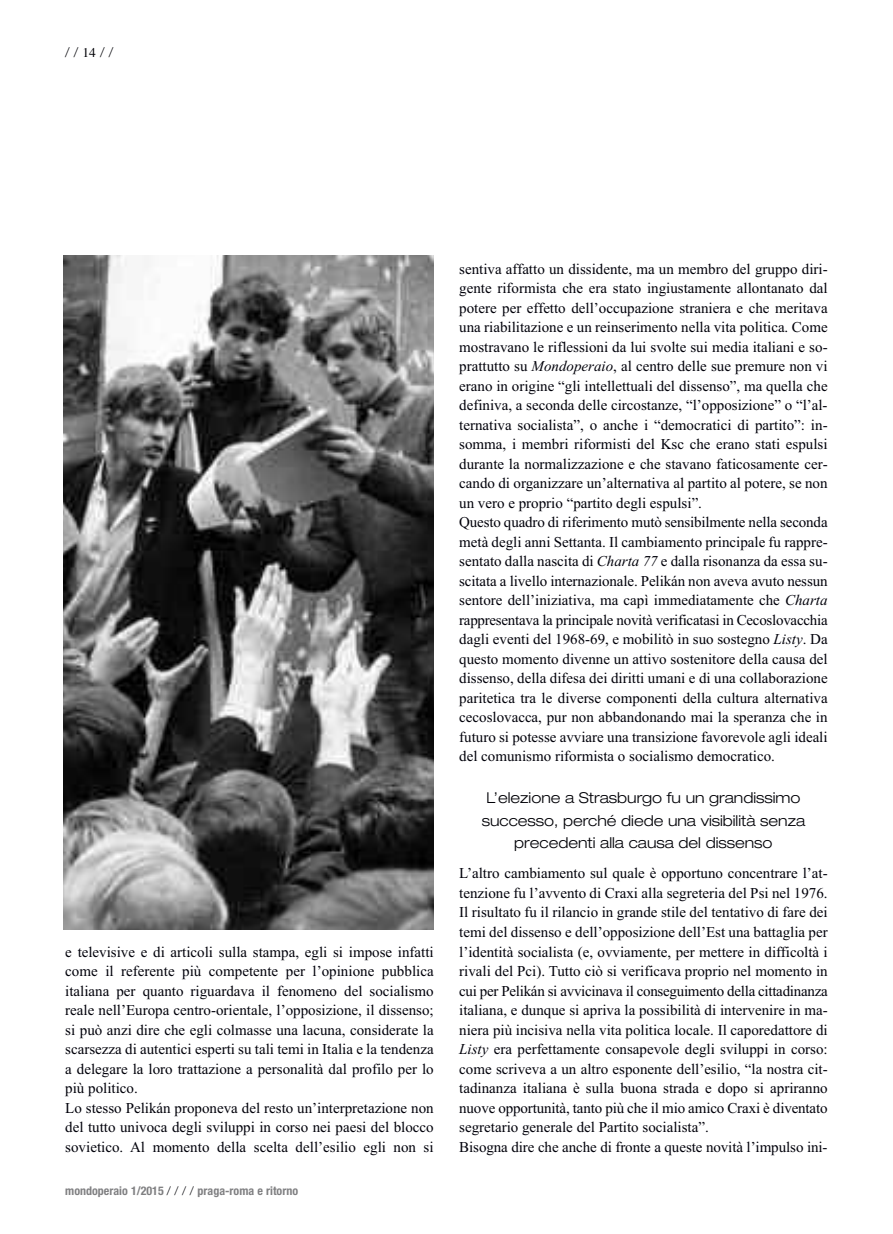
<style>
.page{position:relative;width:893px;height:1234px;background:#fff}
.page>*{position:absolute;margin:0;border:0;box-sizing:border-box;transform-origin:0 0}
.t1{font:15px/19.5px "Times New Roman";color:#00000a}
.t2{font:300 expanded 15px/22.5px "Helvetica Neue";color:#000006;text-align:center}
.t3{font:300 13.5px "Helvetica Neue";color:#000006}
.t4{font:700 condensed 12px "Helvetica Neue";color:#808082}
.s1{font-family:"Times";font-weight:400}
.s2{font-weight:300;font-stretch:normal;color:#000006}
.s3{font-style:italic}
</style>
<div class="page">
<img style="left:64px;top:255px;width:370px;height:674px">
<p class="t3" style="left:65px;top:41px;width:49px">//<span class="s1">14</span>//</p>
<p class="t1" style="left:65px;top:941px;width:370px">e televisive e di articoli sulla stampa, egli si impose infatti come il referente più competente per l’opinione pubblica italiana per quanto riguardava il fenomeno del socialismo reale nell’Europa centro-orientale, l’opposizione, il dissenso; si può anzi dire che egli colmasse una lacuna, considerate la scarsezza di autentici esperti su tali temi in Italia e la tendenza a delegare la loro trattazione a personalità dal profilo per lo più politico.<br>Lo stesso Pelikán proponeva del resto un’interpretazione non del tutto univoca degli sviluppi in corso nei paesi del blocco sovietico. Al momento della scelta dell’esilio egli non si</p>
<p class="t4" style="left:65px;top:1180px;width:234px">mondoperaio 1/2015 <span class="s2">/ / / /</span> praga-roma e ritorno</p>
<p class="t1" style="left:459px;top:258px;width:370px">sentiva affatto un dissidente, ma un membro del gruppo diri&shy;gente riformista che era stato ingiustamente allontanato dal potere per effetto dell’occupazione straniera e che meritava una riabilitazione e un reinserimento nella vita politica. Come mostravano le riflessioni da lui svolte sui media italiani e so&shy;prattutto su <span class="s3">Mondoperaio</span>, al centro delle sue premure non vi erano in origine “gli intellettuali del dissenso”, ma quella che definiva, a seconda delle circostanze, “l’opposizione” o “l’al&shy;ternativa socialista”, o anche i “democratici di partito”: in&shy;somma, i membri riformisti del Ksc che erano stati espulsi durante la normalizzazione e che stavano faticosamente cer&shy;cando di organizzare un’alternativa al partito al potere, se non un vero e proprio “partito degli espulsi”.<br>Questo quadro di riferimento mutò sensibilmente nella seconda metà degli anni Settanta. Il cambiamento principale fu rappre&shy;sentato dalla nascita di <span class="s3">Charta 77</span> e dalla risonanza da essa su&shy;scitata a livello internazionale. Pelikán non aveva avuto nessun sentore dell’iniziativa, ma capì immediatamente che <span class="s3">Charta </span>rappresentava la principale novità verificatasi in Cecoslovacchia dagli eventi del 1968-69, e mobilitò in suo sostegno <span class="s3">Listy</span>. Da questo momento divenne un attivo sostenitore della causa del dissenso, della difesa dei diritti umani e di una collaborazione paritetica tra le diverse componenti della cultura alternativa cecoslovacca, pur non abbandonando mai la speranza che in futuro si potesse avviare una transizione favorevole agli ideali del comunismo riformista o socialismo democratico.</p>
<p class="t2" style="left:482px;top:788px;width:325px">L’elezione a Strasburgo fu un grandissimo successo, perché diede una visibilità senza precedenti alla causa del dissenso</p>
<p class="t1" style="left:459px;top:863px;width:370px">L’altro cambiamento sul quale è opportuno concentrare l’at&shy;tenzione fu l’avvento di Craxi alla segreteria del Psi nel 1976.<br>Il risultato fu il rilancio in grande stile del tentativo di fare dei temi del dissenso e dell’opposizione dell’Est una battaglia per l’identità socialista (e, ovviamente, per mettere in difficoltà i rivali del Pci). Tutto ciò si verificava proprio nel momento in cui per Pelikán si avvicinava il conseguimento della cittadinanza italiana, e dunque si apriva la possibilità di intervenire in ma&shy;niera più incisiva nella vita politica locale. Il caporedattore di <span class="s3">Listy</span> era perfettamente consapevole degli sviluppi in corso: come scriveva a un altro esponente dell’esilio, “la nostra cit&shy;tadinanza italiana è sulla buona strada e dopo si apriranno nuove opportunità, tanto più che il mio amico Craxi è diventato segretario generale del Partito socialista”.<br>Bisogna dire che anche di fronte a queste novità l’impulso ini-</p>
</div>
